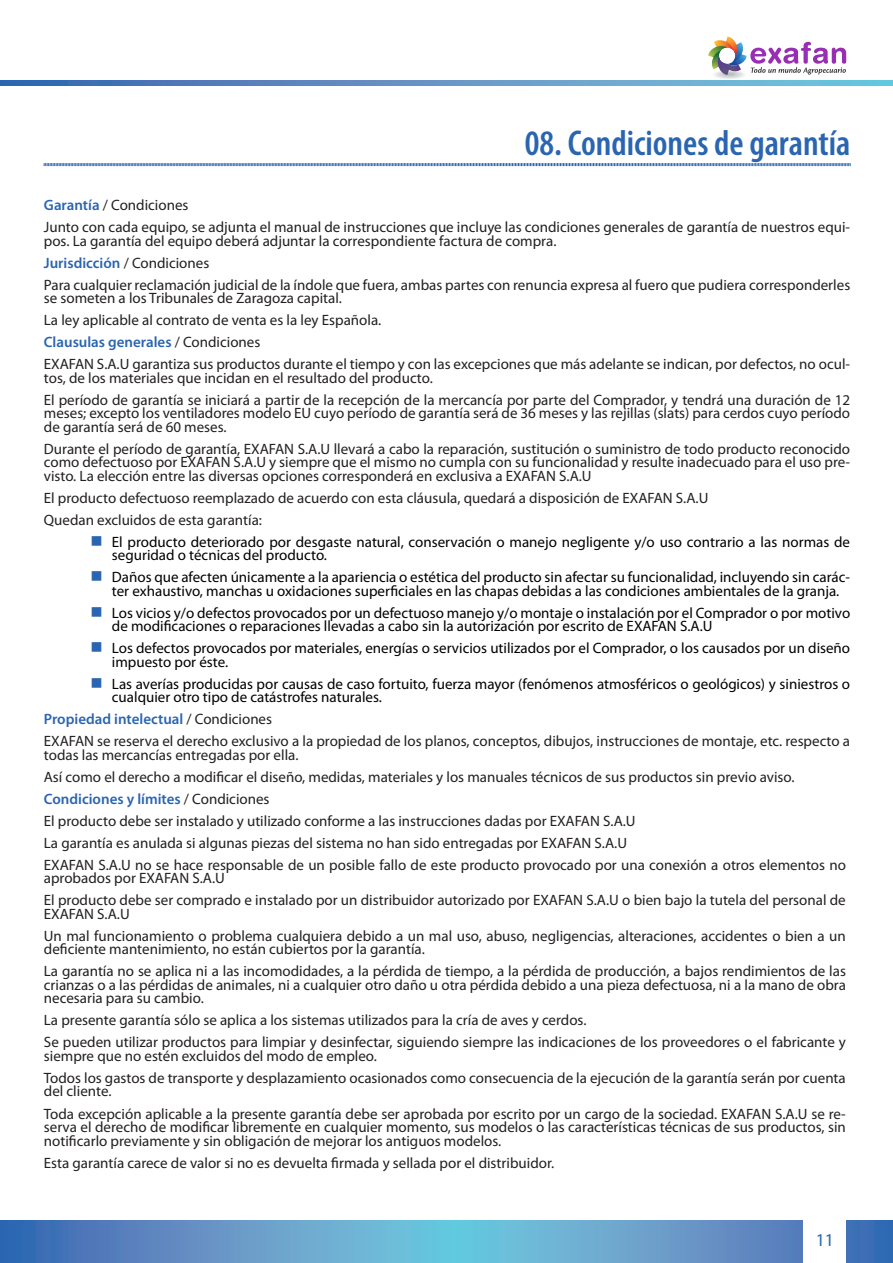
<style>
.page{position:relative;width:893px;height:1263px;background:#fff}
.page>*{position:absolute;margin:0;border:0;box-sizing:border-box;transform-origin:0 0}
._01__Titulos__Nivel{font:600 condensed 36px "Myriad Pro";color:#2a65b1}
.t1{font:18px "Myriad Pro";color:#2a65b1}
._01__Notas_dentro_de{font:15px/13.5px "Myriad Pro";color:#231f20}
.t2{font:15px/13.5px "Myriad Pro";color:#000}
.t3{font:600 15px "Myriad Pro";color:#2a65b1}
.s1{font-weight:600;color:#2a65b1}
.s2{font-weight:400;color:#231f20}
</style>
<div class="page">
<svg style="left:1px;top:1220px;width:892px;height:43px;background:#609ac8"></svg>
<svg style="left:1px;top:81px;width:892px;height:4px;background:#5e96c6"></svg>
<div style="left:804px;top:1218px;width:42px;height:45px;background:#fff"></div>
<hr style="left:0;top:1220px;width:1px;height:43px;background:#2a65b1">
<div style="left:714px;top:71px;width:31px;height:8px;background:#f5f5f6;border-radius:50%"></div>
<div style="left:716px;top:71px;width:27px;height:7px;background:#eeeeef;border-radius:50%"></div>
<div style="left:716px;top:71px;width:26px;height:7px;background:#ececee;border-radius:50%"></div>
<div style="left:717px;top:71px;width:25px;height:7px;background:#e6e7e9;border-radius:50%"></div>
<div style="left:718px;top:72px;width:23px;height:6px;background:#e1e2e4;border-radius:50%"></div>
<div style="left:719px;top:72px;width:21px;height:5px;background:#dddee0;border-radius:50%"></div>
<div style="left:721px;top:72px;width:17px;height:5px;background:#d5d6d8;border-radius:50%"></div>
<svg style="left:708px;top:37px;width:138px;height:39px"></svg>
<svg style="left:44px;top:163px;width:807px;height:4px"></svg>
<p class="_01__Titulos__Nivel" style="left:525px;top:123px;width:327px">08. Condiciones de garantía</p>
<p class="_01__Notas_dentro_de" style="left:44px;top:198px;width:146px"><span class="s1">Garantía</span> / Condiciones</p>
<p class="_01__Notas_dentro_de" style="left:44px;top:220px;width:808px">Junto con cada equipo, se adjunta el manual de instrucciones que incluye las condiciones generales de garantía de nuestros equi&shy;pos. La garantía del equipo deberá adjuntar la correspondiente factura de compra.</p>
<p class="t3" style="left:44px;top:253px;width:167px">Jurisdicción <span class="s2">/ Condiciones</span></p>
<p class="_01__Notas_dentro_de" style="left:44px;top:278px;width:808px">Para cualquier reclamación judicial de la índole que fuera, ambas partes con renuncia expresa al fuero que pudiera corresponderles se someten a los Tribunales de Zaragoza capital.</p>
<p class="_01__Notas_dentro_de" style="left:44px;top:313px;width:339px">La ley aplicable al contrato de venta es la ley Española.</p>
<p class="t3" style="left:44px;top:333px;width:218px">Clausulas generales <span class="s2">/ Condiciones</span></p>
<p class="_01__Notas_dentro_de" style="left:44px;top:357px;width:808px">EXAFAN S.A.U garantiza sus productos durante el tiempo y con las excepciones que más adelante se indican, por defectos, no ocul&shy;tos, de los materiales que incidan en el resultado del producto.</p>
<p class="_01__Notas_dentro_de" style="left:44px;top:393px;width:808px;text-align:justify">El período de garantía se iniciará a partir de la recepción de la mercancía por parte del Comprador, y tendrá una duración de 12 meses; excepto los ventiladores modelo EU cuyo período de garantía será de 36 meses y las rejillas (slats) para cerdos cuyo período de garantía será de 60 meses.</p>
<p class="_01__Notas_dentro_de" style="left:44px;top:442px;width:808px;text-align:justify">Durante el período de garantía, EXAFAN S.A.U llevará a cabo la reparación, sustitución o suministro de todo producto reconocido como defectuoso por EXAFAN S.A.U y siempre que el mismo no cumpla con su funcionalidad y resulte inadecuado para el uso pre&shy;visto. La elección entre las diversas opciones corresponderá en exclusiva a EXAFAN S.A.U</p>
<p class="_01__Notas_dentro_de" style="left:44px;top:491px;width:666px">El producto defectuoso reemplazado de acuerdo con esta cláusula, quedará a disposición de EXAFAN S.A.U</p>
<p class="_01__Notas_dentro_de" style="left:44px;top:513px;width:220px">Quedan excluidos de esta garantía:</p>
<p class="t2" style="left:112px;top:535px;width:740px">El producto deteriorado por desgaste natural, conservación o manejo negligente y/o uso contrario a las normas de seguridad o técnicas del producto.</p>
<p class="t2" style="left:112px;top:570px;width:740px">Daños que afecten únicamente a la apariencia o estética del producto sin afectar su funcionalidad, incluyendo sin carác&shy;ter exhaustivo, manchas u oxidaciones superficiales en las chapas debidas a las condiciones ambientales de la granja.</p>
<p class="t2" style="left:112px;top:606px;width:740px">Los vicios y/o defectos provocados por un defectuoso manejo y/o montaje o instalación por el Comprador o por motivo de modificaciones o reparaciones llevadas a cabo sin la autorización por escrito de EXAFAN S.A.U</p>
<p class="t2" style="left:112px;top:641px;width:740px">Los defectos provocados por materiales, energías o servicios utilizados por el Comprador, o los causados por un diseño impuesto por éste.</p>
<p class="t2" style="left:112px;top:677px;width:740px">Las averías producidas por causas de caso fortuito, fuerza mayor (fenómenos atmosféricos o geológicos) y siniestros o cualquier otro tipo de catástrofes naturales.</p>
<p class="t3" style="left:44px;top:710px;width:230px">Propiedad intelectual <span class="s2">/ Condiciones</span></p>
<p class="_01__Notas_dentro_de" style="left:44px;top:734px;width:808px">EXAFAN se reserva el derecho exclusivo a la propiedad de los planos, conceptos, dibujos, instrucciones de montaje, etc. respecto a todas las mercancías entregadas por ella.</p>
<p class="_01__Notas_dentro_de" style="left:44px;top:770px;width:752px">Así como el derecho a modificar el diseño, medidas, materiales y los manuales técnicos de sus productos sin previo aviso.</p>
<p class="t3" style="left:44px;top:789px;width:227px">Condiciones y límites <span class="s2">/ Condiciones</span></p>
<p class="_01__Notas_dentro_de" style="left:44px;top:814px;width:593px">El producto debe ser instalado y utilizado conforme a las instrucciones dadas por EXAFAN S.A.U</p>
<p class="_01__Notas_dentro_de" style="left:44px;top:836px;width:585px">La garantía es anulada si algunas piezas del sistema no han sido entregadas por EXAFAN S.A.U</p>
<p class="_01__Notas_dentro_de" style="left:44px;top:858px;width:804px">EXAFAN S.A.U no se hace responsable de un posible fallo de este producto provocado por una conexión a otros elementos no aprobados por EXAFAN S.A.U</p>
<p class="_01__Notas_dentro_de" style="left:44px;top:893px;width:803px">El producto debe ser comprado e instalado por un distribuidor autorizado por EXAFAN S.A.U o bien bajo la tutela del personal de<br>EXAFAN S.A.U</p>
<p class="_01__Notas_dentro_de" style="left:44px;top:929px;width:803px">Un mal funcionamiento o problema cualquiera debido a un mal uso, abuso, negligencias, alteraciones, accidentes o bien a un deficiente mantenimiento, no están cubiertos por la garantía.</p>
<p class="_01__Notas_dentro_de" style="left:44px;top:964px;width:804px;text-align:justify">La garantía no se aplica ni a las incomodidades, a la pérdida de tiempo, a la pérdida de producción, a bajos rendimientos de las crianzas o a las pérdidas de animales, ni a cualquier otro daño u otra pérdida debido a una pieza defectuosa, ni a la mano de obra necesaria para su cambio.</p>
<p class="_01__Notas_dentro_de" style="left:44px;top:1013px;width:544px">La presente garantía sólo se aplica a los sistemas utilizados para la cría de aves y cerdos.</p>
<p class="_01__Notas_dentro_de" style="left:44px;top:1035px;width:804px">Se pueden utilizar productos para limpiar y desinfectar, siguiendo siempre las indicaciones de los proveedores o el fabricante y siempre que no estén excluidos del modo de empleo.</p>
<p class="_01__Notas_dentro_de" style="left:44px;top:1071px;width:803px">Todos los gastos de transporte y desplazamiento ocasionados como consecuencia de la ejecución de la garantía serán por cuenta del cliente.</p>
<p class="_01__Notas_dentro_de" style="left:44px;top:1106px;width:803px;text-align:justify">Toda excepción aplicable a la presente garantía debe ser aprobada por escrito por un cargo de la sociedad. EXAFAN S.A.U se re&shy;serva el derecho de modificar libremente en cualquier momento, sus modelos o las características técnicas de sus productos, sin notificarlo previamente y sin obligación de mejorar los antiguos modelos.</p>
<p class="_01__Notas_dentro_de" style="left:44px;top:1155px;width:512px">Esta garantía carece de valor si no es devuelta firmada y sellada por el distribuidor.</p>
<p class="t1" style="left:816px;top:1229px;width:20px">11</p>
</div>
